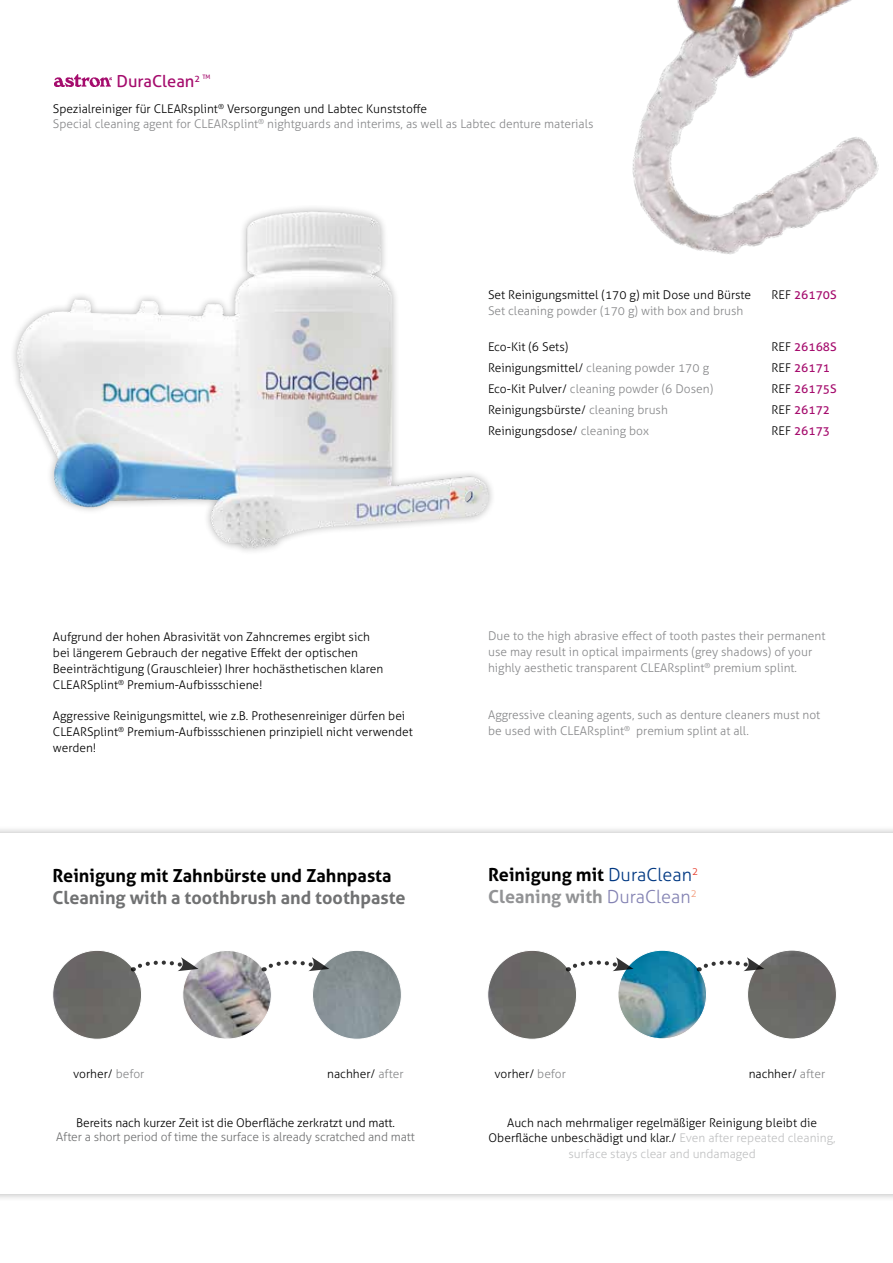
<style>
.page{position:relative;width:893px;height:1263px;background:#fff}
.page>*{position:absolute;margin:0;border:0;box-sizing:border-box;transform-origin:0 0}
.t1{font:700 18px/21.6px "Aller";color:#000}
.t2{font:700 18px "Aller";color:#707172}
.t3{font:16.5px "Aller";color:#a50c6d}
.t4{font:300 12px/15.8px "Aller";color:#000}
.t5{font:300 12px/15.8px "Aller";color:#87888a}
.t6{font:300 12px "Aller";letter-spacing:-.01em;color:#707172}
.t7{font:12px "Aller";color:#a50c6d}
.s1{color:#000}
.s2{font-weight:300;color:#000}
.s3{color:#87888a}
.s4{font-weight:300;color:#003882}
.s5{color:#929395}
.s6{font-weight:300;color:#8483b3}
.s7{color:#c0c1c2}
</style>
<div class="page">
<div style="left:0;top:825px;width:893px;height:377px;background:#000;opacity:.3"></div>
<div style="left:0;top:833px;width:893px;height:360px;background:#fff"></div>
<img style="left:632px;top:0;width:247px;height:254px">
<div style="left:9px;top:204px;width:487px;height:352px;background:#000;opacity:.3"></div>
<img style="left:206px;top:211px;width:104px;height:105px">
<img style="left:54px;top:74px;width:58px;height:12px">
<div style="left:748px;top:950px;width:88px;height:89px;background:#6a6a66;border-radius:44px"></div>
<img style="left:618px;top:950px;width:88px;height:89px;border-radius:44px">
<img style="left:183px;top:950px;width:88px;height:89px;border-radius:44px">
<div style="left:53px;top:950px;width:89px;height:89px;background:#6a6a66;border-radius:44px"></div>
<img style="left:313px;top:950px;width:88px;height:89px;border-radius:44px">
<svg style="left:133px;top:957px;width:65px;height:14px"></svg>
<svg style="left:264px;top:957px;width:65px;height:14px"></svg>
<div style="left:488px;top:950px;width:89px;height:89px;background:#6a6a66;border-radius:44px"></div>
<svg style="left:568px;top:957px;width:65px;height:14px"></svg>
<svg style="left:699px;top:957px;width:65px;height:14px"></svg>
<h2 class="t3" style="left:117px;top:71px;width:96px">DuraClean<sup>2</sup> <sup>TM</sup></h2>
<p class="t5" style="left:53px;top:100px;width:542px"><span class="s1">Spezialreiniger für CLEARsplint</span><sup>®</sup> <span class="s1">Versorgungen und Labtec Kunststoffe<br></span>Special cleaning agent for CLEARsplint<sup>®</sup> nightguards and interims, as well as Labtec denture materials</p>
<p class="t4" style="left:488px;top:287px;width:265px">Set Reinigungsmittel (170 g) mit Dose und Bürste</p>
<p class="t7" style="left:771px;top:287px;width:67px"><span class="s2">REF</span> 26170S</p>
<p class="t5" style="left:488px;top:302px;width:257px">Set cleaning powder (170 g) with box and brush</p>
<p class="t4" style="left:488px;top:339px;width:82px">Eco-Kit (6 Sets)</p>
<p class="t7" style="left:771px;top:340px;width:67px"><span class="s2">REF</span> 26168S</p>
<p class="t5" style="left:488px;top:360px;width:223px"><span class="s1">Reinigungsmittel/</span> cleaning powder 170 g</p>
<p class="t7" style="left:771px;top:361px;width:60px"><span class="s2">REF</span> 26171</p>
<p class="t5" style="left:488px;top:381px;width:227px"><span class="s1">Eco-Kit Pulver/</span> cleaning powder (6 Dosen)</p>
<p class="t7" style="left:771px;top:382px;width:67px"><span class="s2">REF</span> 26175S</p>
<p class="t4" style="left:488px;top:402px;width:181px">Reinigungsbürste/ <span class="s3">cleaning brush</span></p>
<p class="t7" style="left:771px;top:403px;width:60px"><span class="s2">REF</span> 26172</p>
<p class="t4" style="left:488px;top:423px;width:162px">Reinigungsdose/ <span class="s3">cleaning box</span></p>
<p class="t7" style="left:771px;top:424px;width:60px"><span class="s2">REF</span> 26173</p>
<p class="t4" style="left:53px;top:629px;width:332px">Aufgrund der hohen Abrasivität von Zahncremes ergibt sich bei längerem Gebrauch der negative Effekt der optischen Beeinträchtigung (Grauschleier) Ihrer hochästhetischen klaren CLEARSplint<sup>®</sup> Premium-Aufbissschiene!</p>
<p class="t4" style="left:53px;top:708px;width:361px">Aggressive Reinigungsmittel, wie z.B. Prothesenreiniger dürfen bei<br>CLEARSplint<sup>®</sup> Premium-Aufbissschienen prinzipiell nicht verwendet werden!</p>
<h1 class="t1" style="left:52px;top:865px;width:341px">Reinigung mit Zahnbürste und Zahnpasta</h1>
<h1 class="t2" style="left:52px;top:886px;width:355px">Cleaning with a toothbrush and toothpaste</h1>
<p class="t4" style="left:73px;top:1066px;width:73px">vorher/ <span class="s3">befor</span></p>
<p class="t4" style="left:327px;top:1066px;width:78px">nachher/ <span class="s3">after</span></p>
<p class="t4" style="left:76px;top:1114px;width:320px">Bereits nach kurzer Zeit ist die Oberfläche zerkratzt und matt.</p>
<p class="t6" style="left:56px;top:1129px;width:360px">After a short period of time the surface is already scratched and matt</p>
<p class="t5" style="left:488px;top:628px;width:339px">Due to the high abrasive effect of tooth pastes their permanent use may result in optical impairments (grey shadows) of your highly aesthetic transparent CLEARsplint<sup>®</sup> premium splint.</p>
<p class="t5" style="left:488px;top:707px;width:334px">Aggressive cleaning agents, such as denture cleaners must not be used with CLEARsplint<sup>®</sup> premium splint at all.</p>
<h1 class="t1" style="left:488px;top:864px;width:212px">Reinigung mit <span class="s4">DuraClean</span><sup>2<br></sup><span class="s5">Cleaning with</span> <span class="s6">DuraClean</span><sup>2</sup></h1>
<p class="t4" style="left:495px;top:1066px;width:73px">vorher/ <span class="s3">befor</span></p>
<p class="t4" style="left:749px;top:1066px;width:78px">nachher/ <span class="s3">after</span></p>
<p class="t4" style="left:489px;top:1114px;width:348px;text-align:center">Auch nach mehrmaliger regelmäßiger Reinigung bleibt die<br>Oberfläche unbeschädigt und klar./ <span class="s7">Even after repeated cleaning, surface stays clear and undamaged</span></p>
</div>
